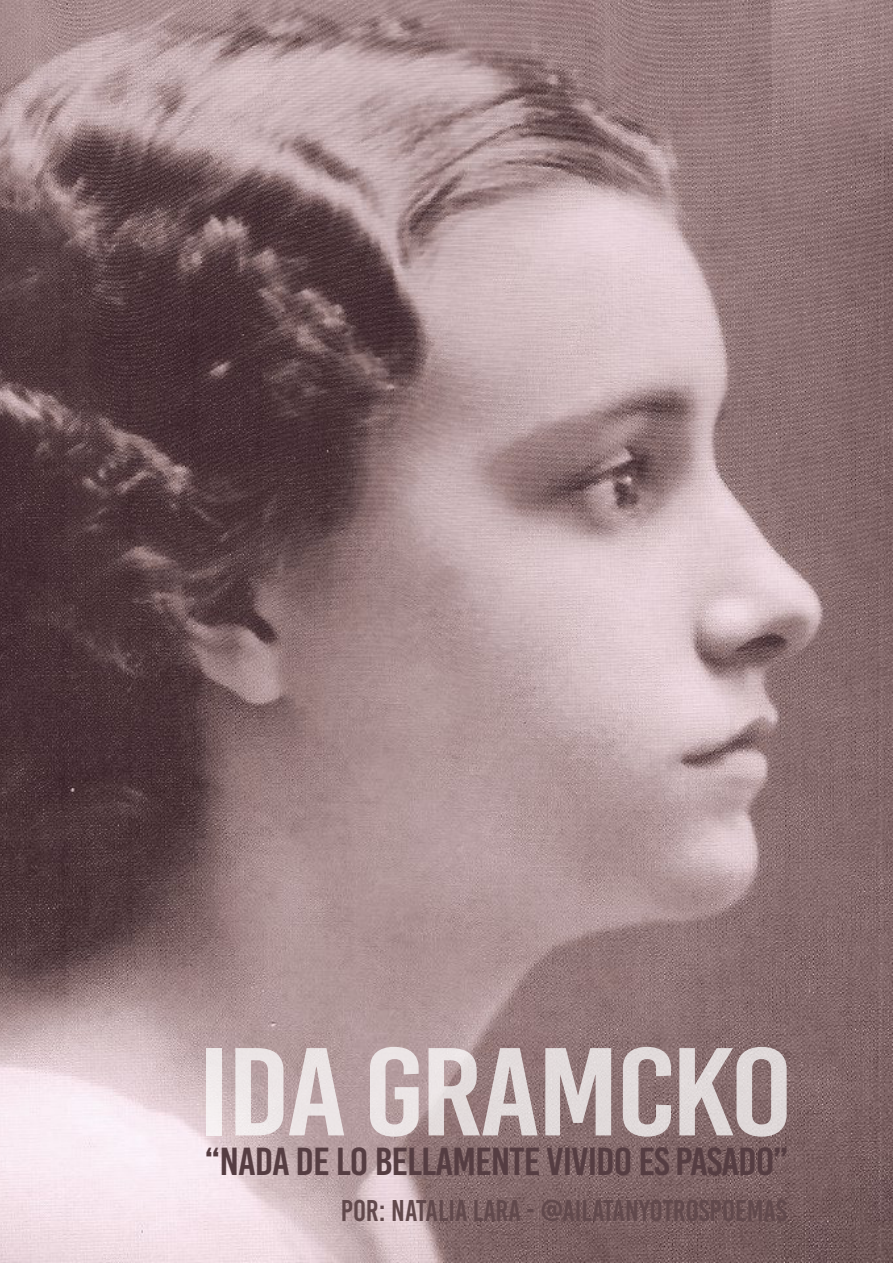
<style>
.page{position:relative;width:893px;height:1263px;background:#fff}
.page>*{position:absolute;margin:0;border:0;box-sizing:border-box;transform-origin:0 0}
.t1{font:124.8px "Bebas Kai";letter-spacing:-.025em;color:rgb(255 255 255/.75);scale:1.17 1}
.t2{font:39px "Bebas Kai";letter-spacing:-.025em;color:#553d42;scale:1.1 1}
.t3{font:30px "Bebas Kai";color:#61494c}
</style>
<div class="page">
<img style="left:0;top:0;width:893px;height:1263px">
<h1 class="t1" style="left:198px;top:1025px;width:510px">IDA GRAMCKO</h1>
<h2 class="t2" style="left:204px;top:1141px;width:533px">“NADA DE LO BELLAMENTE VIVIDO ES PASADO”</h2>
<p class="t3" style="left:341px;top:1195px;width:447px">POR: NATALIA LARA - @AILATANYOTROSPOEMAS</p>
</div>
